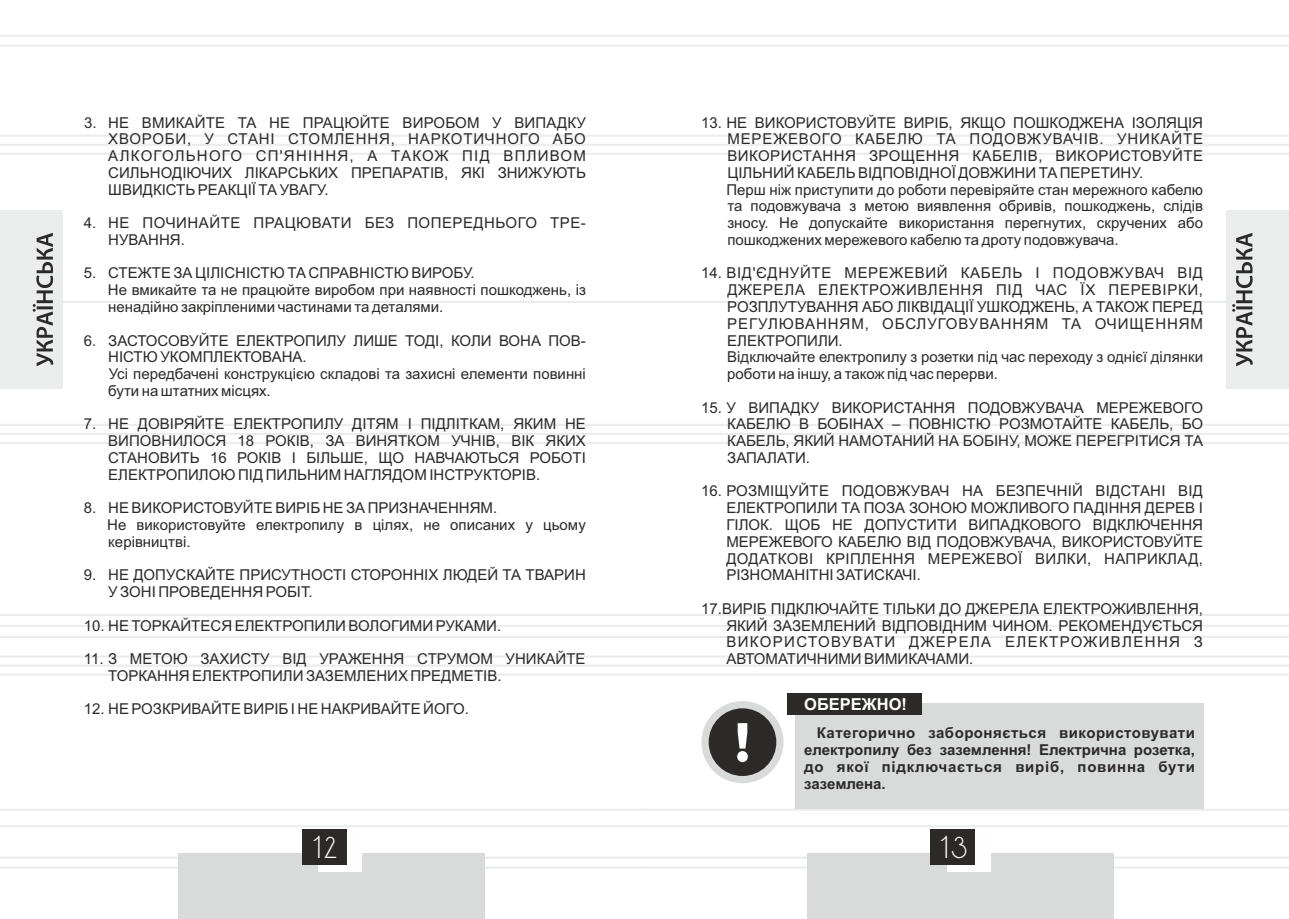
<style>
.page{position:relative;width:1289px;height:919px;background:#fff}
.page>*{position:absolute;margin:0;border:0;box-sizing:border-box;transform-origin:0 0}
.t1{font:26.25px "DS Standart Cyr";color:#fefefe}
.t2{font:700 16.5px "Arial";color:#fefefe}
.t3{font:15px/16.8px "Arial";color:#2b2a29}
.t4{font:700 15px/16.8px "Arial";letter-spacing:.05em;color:#2b2a29;text-align:justify}
.t5{font:15px/16.8px "Arial";letter-spacing:.035em;color:#2b2a29}
</style>
<div class="page">
<hr style="left:644px;top:135px;width:644px;height:2px;background:#ebecec">
<hr style="left:644px;top:153px;width:644px;height:2px;background:#ebecec">
<hr style="left:644px;top:424px;width:644px;height:2px;background:#ebecec">
<hr style="left:644px;top:442px;width:644px;height:2px;background:#ebecec">
<hr style="left:644px;top:614px;width:644px;height:2px;background:#ebecec">
<hr style="left:644px;top:635px;width:644px;height:3px;background:#ebecec">
<hr style="left:644px;top:655px;width:644px;height:2px;background:#ebecec">
<hr style="left:644px;top:673px;width:644px;height:2px;background:#ebecec">
<hr style="left:644px;top:856px;width:644px;height:2px;background:#ebecec">
<hr style="left:644px;top:866px;width:644px;height:2px;background:#ebecec">
<hr style="left:644px;top:35px;width:644px;height:2px;background:#ebecec">
<hr style="left:644px;top:45px;width:644px;height:2px;background:#ebecec">
<hr style="left:644px;top:808px;width:644px;height:2px;background:#ebecec">
<hr style="left:644px;top:825px;width:644px;height:2px;background:#ebecec">
<hr style="left:644px;top:301px;width:644px;height:2px;background:#ebecec">
<hr style="left:0;top:135px;width:644px;height:2px;background:#ebecec">
<hr style="left:0;top:144px;width:1288px;height:2px;background:#ebecec">
<hr style="left:0;top:153px;width:644px;height:2px;background:#ebecec">
<hr style="left:0;top:424px;width:644px;height:2px;background:#ebecec">
<hr style="left:0;top:433px;width:1288px;height:2px;background:#ebecec">
<hr style="left:0;top:442px;width:644px;height:2px;background:#ebecec">
<hr style="left:0;top:614px;width:644px;height:2px;background:#ebecec">
<hr style="left:0;top:625px;width:1288px;height:2px;background:#ebecec">
<hr style="left:0;top:635px;width:644px;height:3px;background:#ebecec">
<hr style="left:0;top:655px;width:644px;height:2px;background:#ebecec">
<hr style="left:0;top:664px;width:1288px;height:3px;background:#f0f1f1">
<hr style="left:0;top:673px;width:644px;height:2px;background:#ebecec">
<hr style="left:0;top:856px;width:644px;height:2px;background:#ebecec">
<hr style="left:0;top:866px;width:644px;height:2px;background:#ebecec">
<hr style="left:0;top:35px;width:644px;height:2px;background:#ebecec">
<hr style="left:0;top:45px;width:644px;height:2px;background:#ebecec">
<hr style="left:0;top:808px;width:644px;height:2px;background:#ebecec">
<hr style="left:0;top:825px;width:644px;height:2px;background:#ebecec">
<hr style="left:0;top:301px;width:644px;height:2px;background:#ebecec">
<div style="left:178px;top:853px;width:307px;height:65px;background:#d9dada"></div>
<div style="left:318px;top:832px;width:44px;height:39px;background:#fefefe"></div>
<div style="left:301px;top:829px;width:45px;height:36px;background:#2b2a29"></div>
<div style="left:0;top:210px;width:62px;height:179px;background:#ebecec"></div>
<svg style="left:33px;top:233px;width:20px;height:133px"></svg>
<div style="left:807px;top:853px;width:306px;height:65px;background:#d9dada"></div>
<div style="left:946px;top:832px;width:44px;height:39px;background:#fefefe"></div>
<div style="left:930px;top:829px;width:45px;height:36px;background:#2b2a29"></div>
<div style="left:1226px;top:210px;width:62px;height:179px;background:#ebecec"></div>
<svg style="left:1232px;top:233px;width:20px;height:133px"></svg>
<div style="left:701px;top:701px;width:82px;height:82px;border:14px solid #d9dada;border-radius:50%"></div>
<div style="left:708px;top:708px;width:68px;height:68px;background:#2b2a29;border-radius:50%"></div>
<svg style="left:737px;top:723px;width:10px;height:39px"></svg>
<div style="left:795px;top:703px;width:408px;height:106px;background:#d9dada"></div>
<div style="left:787px;top:693px;width:135px;height:22px;background:#2b2a29"></div>
<p class="t3" style="left:108px;top:115px;width:479px;text-align:justify;text-indent:-24px">3. НЕ ВМИКАЙТЕ ТА НЕ ПРАЦЮЙТЕ ВИРОБОМ У ВИПАДКУ ХВОРОБИ, У СТАНІ СТОМЛЕННЯ, НАРКОТИЧНОГО АБО АЛКОГОЛЬНОГО СП'ЯНІННЯ, А ТАКОЖ ПІД ВПЛИВОМ СИЛЬНОДІЮЧИХ ЛІКАРСЬКИХ ПРЕПАРАТІВ, ЯКІ ЗНИЖУЮТЬ ШВИДКІСТЬ РЕАКЦІЇ ТА УВАГУ.</p>
<p class="t5" style="left:108px;top:216px;width:479px;text-indent:-24px">4. НЕ ПОЧИНАЙТЕ ПРАЦЮВАТИ БЕЗ ПОПЕРЕДНЬОГО ТРЕ-<br>НУВАННЯ.</p>
<p class="t3" style="left:108px;top:266px;width:479px;text-indent:-24px">5. СТЕЖТЕ ЗА ЦІЛІСНІСТЮ ТА СПРАВНІСТЮ ВИРОБУ.<br>Не вмикайте та не працюйте виробом при наявності пошкоджень, із ненадійно закріпленими частинами та деталями.</p>
<p class="t3" style="left:108px;top:333px;width:479px;text-indent:-24px">6. ЗАСТОСОВУЙТЕ ЕЛЕКТРОПИЛУ ЛИШЕ ТОДІ, КОЛИ ВОНА ПОВ-НІСТЮ УКОМПЛЕКТОВАНА.<br>Усі передбачені конструкцією складові та захисні елементи повинні бути на штатних місцях.</p>
<p class="t3" style="left:108px;top:417px;width:479px;text-align:justify;text-indent:-24px">7. НЕ ДОВІРЯЙТЕ ЕЛЕКТРОПИЛУ ДІТЯМ І ПІДЛІТКАМ, ЯКИМ НЕ ВИПОВНИЛОСЯ 18 РОКІВ, ЗА ВИНЯТКОМ УЧНІВ, ВІК ЯКИХ СТАНОВИТЬ 16 РОКІВ І БІЛЬШЕ, ЩО НАВЧАЮТЬСЯ РОБОТІ ЕЛЕКТРОПИЛОЮ ПІД ПИЛЬНИМ НАГЛЯДОМ ІНСТРУКТОРІВ.</p>
<p class="t3" style="left:107px;top:501px;width:480px;text-indent:-23px">8. НЕ ВИКОРИСТОВУЙТЕ ВИРІБ НЕ ЗА ПРИЗНАЧЕННЯМ.<br>Не використовуйте електропилу в цілях, не описаних у цьому керівництві.</p>
<p class="t3" style="left:108px;top:568px;width:479px;text-indent:-24px">9. НЕ ДОПУСКАЙТЕ ПРИСУТНОСТІ СТОРОННІХ ЛЮДЕЙ ТА ТВАРИН<br>У ЗОНІ ПРОВЕДЕННЯ РОБІТ.</p>
<p class="t3" style="left:84px;top:618px;width:419px">10. НЕ ТОРКАЙТЕСЯ ЕЛЕКТРОПИЛИ ВОЛОГИМИ РУКАМИ.</p>
<p class="t3" style="left:108px;top:651px;width:479px;text-indent:-24px">11. З МЕТОЮ ЗАХИСТУ ВІД УРАЖЕННЯ СТРУМОМ УНИКАЙТЕ<br>ТОРКАННЯ ЕЛЕКТРОПИЛИ ЗАЗЕМЛЕНИХ ПРЕДМЕТІВ.</p>
<p class="t3" style="left:84px;top:702px;width:386px">12. НЕ РОЗКРИВАЙТЕ ВИРІБ І НЕ НАКРИВАЙТЕ ЙОГО.</p>
<p class="t3" style="left:726px;top:115px;width:478px;text-indent:-25px">13. НЕ ВИКОРИСТОВУЙТЕ ВИРІБ, ЯКЩО ПОШКОДЖЕНА ІЗОЛЯЦІЯ МЕРЕЖЕВОГО КАБЕЛЮ ТА ПОДОВЖУВАЧІВ. УНИКАЙТЕ ВИКОРИСТАННЯ ЗРОЩЕННЯ КАБЕЛІВ, ВИКОРИСТОВУЙТЕ ЦІЛЬНИЙ КАБЕЛЬ ВІДПОВІДНОЇ ДОВЖИНИ ТА ПЕРЕТИНУ.<br>Перш ніж приступити до роботи перевіряйте стан мережного кабелю та подовжувача з метою виявлення обривів, пошкоджень, слідів зносу. Не допускайте використання перегнутих, скручених або пошкоджених мережевого кабелю та дроту подовжувача.</p>
<p class="t3" style="left:727px;top:266px;width:477px;text-indent:-26px">14. ВІД'ЄДНУЙТЕ МЕРЕЖЕВИЙ КАБЕЛЬ І ПОДОВЖУВАЧ ВІД ДЖЕРЕЛА ЕЛЕКТРОЖИВЛЕННЯ ПІД ЧАС ЇХ ПЕРЕВІРКИ, РОЗПЛУТУВАННЯ АБО ЛІКВІДАЦІЇ УШКОДЖЕНЬ, А ТАКОЖ ПЕРЕД РЕГУЛЮВАННЯМ, ОБСЛУГОВУВАННЯМ ТА ОЧИЩЕННЯМ ЕЛЕКТРОПИЛИ.<br>Відключайте електропилу з розетки під час переходу з однієї ділянки роботи на іншу, а також під час перерви.</p>
<p class="t3" style="left:727px;top:400px;width:477px;text-align:justify;text-indent:-26px">15. У ВИПАДКУ ВИКОРИСТАННЯ ПОДОВЖУВАЧА МЕРЕЖЕВОГО КАБЕЛЮ В БОБІНАХ – ПОВНІСТЮ РОЗМОТАЙТЕ КАБЕЛЬ, БО КАБЕЛЬ, ЯКИЙ НАМОТАНИЙ НА БОБІНУ, МОЖЕ ПЕРЕГРІТИСЯ ТА ЗАПАЛАТИ.</p>
<p class="t3" style="left:726px;top:484px;width:478px;text-align:justify;text-indent:-25px">16. РОЗМІЩУЙТЕ ПОДОВЖУВАЧ НА БЕЗПЕЧНІЙ ВІДСТАНІ ВІД ЕЛЕКТРОПИЛИ ТА ПОЗА ЗОНОЮ МОЖЛИВОГО ПАДІННЯ ДЕРЕВ І ГІЛОК. ЩОБ НЕ ДОПУСТИТИ ВИПАДКОВОГО ВІДКЛЮЧЕННЯ МЕРЕЖЕВОГО КАБЕЛЮ ВІД ПОДОВЖУВАЧА, ВИКОРИСТОВУЙТЕ ДОДАТКОВІ КРІПЛЕННЯ МЕРЕЖЕВОЇ ВИЛКИ, НАПРИКЛАД, РІЗНОМАНІТНІ ЗАТИСКАЧІ.</p>
<p class="t3" style="left:726px;top:601px;width:478px;text-align:justify;text-indent:-25px">17.ВИРІБ ПІДКЛЮЧАЙТЕ ТІЛЬКИ ДО ДЖЕРЕЛА ЕЛЕКТРОЖИВЛЕННЯ, ЯКИЙ ЗАЗЕМЛЕНИЙ ВІДПОВІДНИМ ЧИНОМ. РЕКОМЕНДУЄТЬСЯ ВИКОРИСТОВУВАТИ ДЖЕРЕЛА ЕЛЕКТРОЖИВЛЕННЯ З АВТОМАТИЧНИМИ ВИМИКАЧАМИ.</p>
<p class="t2" style="left:804px;top:698px;width:104px">ОБЕРЕЖНО!</p>
<p class="t4" style="left:804px;top:726px;width:392px;text-indent:13px">Категорично забороняється використовувати електропилу без заземлення! Електрична розетка, до якої підключається виріб, повинна бути заземлена.</p>
<h1 class="t1" style="left:313px;top:836px;width:25px">12</h1>
<h1 class="t1" style="left:940px;top:836px;width:28px">13</h1>
</div>
